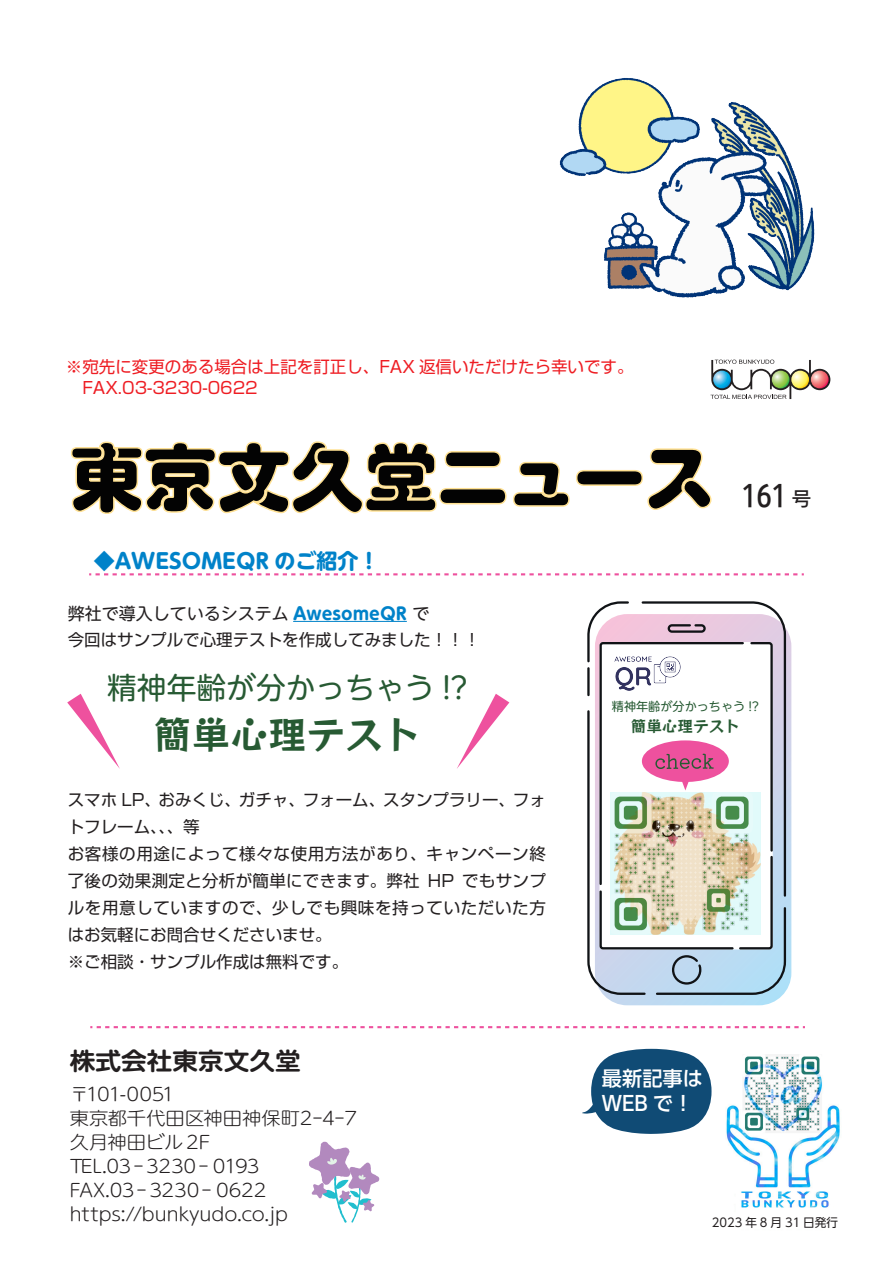
<style>
.page{position:relative;width:893px;height:1263px;background:#fff}
.page>*{position:absolute;margin:0;border:0;box-sizing:border-box;transform-origin:0 0}
.t1{font:73.5px "Tunnel Min Tightline";letter-spacing:-.01em;color:#030303}
.t2{font:38.25px "Rockn Roll One";color:#275a33}
.t3{font:500 30px "Iwa UCDA Goth Std";color:#231f20}
.t4{font:29.7px "UD Shin M Go Pr 6 N";color:#275a33}
.t5{font:700 24px "UD Shin M Go Pr 6 De";color:#231f20;scale:1.07 1}
.t6{font:700 21px "UD Shin M Go Pr 6 N";color:#0082c9}
.t7{font:500 20.25px "UD Shin Go Pr 6 N";color:#fff}
.t8{font:300 18px/24px "UD Shin M Go Pr 6";letter-spacing:-.005em;color:#231f20;scale:1.07 1}
.t9{font:16.95px "UD Shin M Go Pr 6 N";color:#231f20}
.t10{font:16.5px/27px "Shin Go Pr 6";letter-spacing:.02em;color:#231f20}
.t11{font:16.5px/21px "Shin Go Pr 6";color:#ee1d23}
.t12{font:16.5px "Shin Go Pr 6";color:#231f20}
.t13{font:15.6px "Rockn Roll One";color:#275a33}
.t14{font:12.15px "UD Shin M Go Pr 6 N";color:#275a33}
.t15{font:12px "UD Shin Go Pr 6 N";color:#231f20}
.s1{font-weight:700;color:#0082c9}
.s2{font-size:19.5px}
</style>
<div class="page">
<img style="left:711px;top:1056px;width:129px;height:152px">
<svg style="left:710px;top:360px;width:120px;height:39px"></svg>
<svg style="left:582px;top:1049px;width:129px;height:85px"></svg>
<svg style="left:71px;top:441px;width:641px;height:73px"></svg>
<img style="left:559px;top:78px;width:256px;height:220px">
<svg style="left:309px;top:1142px;width:70px;height:81px"></svg>
<svg style="left:89px;top:573px;width:715px;height:2px"></svg>
<svg style="left:90px;top:1026px;width:715px;height:2px"></svg>
<hr style="left:293px;top:621px;width:114px;height:1px;background:#0082c9">
<svg style="left:67px;top:694px;width:53px;height:75px"></svg>
<svg style="left:457px;top:694px;width:52px;height:75px"></svg>
<svg style="left:605px;top:631px;width:186px;height:374px;background:#c4dcf1"></svg>
<svg style="left:587px;top:601px;width:200px;height:395px"></svg>
<img style="left:611px;top:793px;width:149px;height:142px">
<img style="left:602px;top:647px;width:97px;height:49px">
<p class="t11" style="left:82px;top:355px;width:553px;text-indent:-16px">※宛先に変更のある場合は上記を訂正し、FAX 返信いただけたら幸いです。<br>FAX.03-3230-0622</p>
<h1 class="t1" style="left:70px;top:422px;width:647px">東京文久堂ニュース</h1>
<p class="t6" style="left:94px;top:543px;width:287px">◆AWESOMEQR のご紹介！</p>
<p class="t9" style="left:68px;top:599px;width:363px">弊社で導入しているシステム <span class="s1">AwesomeQR</span> で</p>
<p class="t12" style="left:68px;top:626px;width:414px">今回はサンプルで心理テストを作成してみました！！！</p>
<h3 class="t3" style="left:742px;top:474px;width:71px">161 <span class="s2">号</span></h3>
<h3 class="t4" style="left:107px;top:663px;width:362px">精神年齢が分かっちゃう !?</h3>
<h2 class="t2" style="left:153px;top:709px;width:269px">簡単心理テスト</h2>
<p class="t10" style="left:68px;top:785px;width:480px">スマホ LP、おみくじ、ガチャ、フォーム、スタンプラリー、フォトフレーム、、、等<br>お客様の用途によって様々な使用方法があり、キャンペーン終了後の効果測定と分析が簡単にできます。弊社 HP でもサンプルを用意していますので、少しでも興味を持っていただいた方はお気軽にお問合せくださいませ。<br>※ご相談・サンプル作成は無料です。</p>
<h3 class="t5" style="left:70px;top:1041px;width:217px">株式会社東京文久堂</h3>
<p class="t8" style="left:70px;top:1081px;width:270px">〒101-0051<br>東京都千代田区神田神保町2ー4ー7久月神田ビル 2F<br>TEL.03 ー 3230 ー 0193<br>FAX.03 ー 3230 ー 0622 https://bunkyudo.co.jp</p>
<p class="t14" style="left:612px;top:697px;width:148px">精神年齢が分かっちゃう !?</p>
<p class="t13" style="left:631px;top:716px;width:111px">簡単心理テスト</p>
<p class="t7" style="left:602px;top:1062px;width:103px">最新記事は</p>
<p class="t7" style="left:602px;top:1087px;width:93px">ＷEB で！</p>
<p class="t15" style="left:712px;top:1213px;width:128px">2023 年 8 月 31 日発行</p>
</div>
